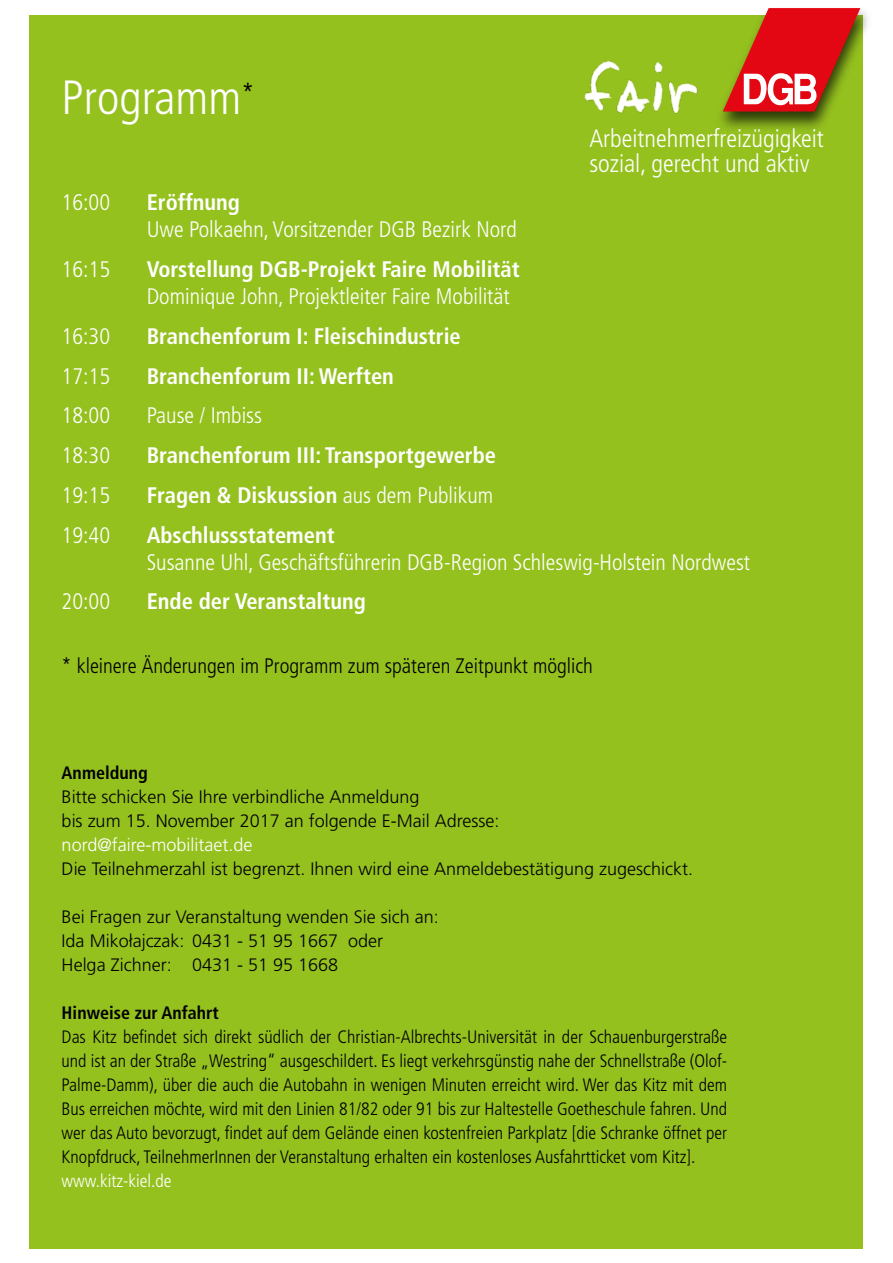
<style>
.page{position:relative;width:893px;height:1263px;background:#fff}
.page>*{position:absolute;margin:0;border:0;box-sizing:border-box;transform-origin:0 0}
.t1{font:300 condensed 48px "Frutiger";color:#fff}
.t2{font:300 condensed 25.05px/25px "Frutiger";color:#fff}
.t3{font:700 condensed 22.5px "Frutiger";color:#fff}
.t4{font:300 condensed 22.5px "Frutiger";color:#fff}
.t5{font:300 condensed 21px "Frutiger";color:#000}
.t6{font:300 condensed 18px/24px "Frutiger";color:#000;text-align:justify}
.t7{font:300 18px/24px "Frutiger";color:#000}
.t8{font:700 condensed 18px "Frutiger";color:#000}
.t9{font:300 18px "Frutiger";color:#fff}
.t10{font:300 condensed 18px "Frutiger";color:#fff}
.s1{font-weight:300}
</style>
<div class="page">
<div style="left:30px;top:15px;width:833px;height:1233px;background:#95c11f"></div>
<img style="left:584px;top:61px;width:114px;height:53px">
<div style="left:715px;top:6px;width:158px;height:126px;background:#000;opacity:.7"></div>
<svg style="left:723px;top:8px;width:137px;height:104px"></svg>
<h1 class="t1" style="left:62px;top:70px;width:194px">Programm<sup>*</sup></h1>
<h2 class="t2" style="left:589px;top:126px;width:236px">Arbeitnehmerfreizügigkeit sozial, gerecht und aktiv</h2>
<p class="t4" style="left:62px;top:190px;width:50px">16:00</p>
<p class="t3" style="left:147px;top:189px;width:95px">Eröffnung</p>
<p class="t4" style="left:147px;top:217px;width:372px">Uwe Polkaehn, Vorsitzender DGB Bezirk Nord</p>
<p class="t4" style="left:62px;top:257px;width:50px">16:15</p>
<p class="t3" style="left:147px;top:256px;width:374px">Vorstellung DGB-Projekt Faire Mobilität</p>
<p class="t4" style="left:147px;top:284px;width:365px">Dominique John, Projektleiter Faire Mobilität</p>
<p class="t4" style="left:62px;top:323px;width:50px">16:30</p>
<p class="t3" style="left:147px;top:323px;width:316px">Branchenforum I: Fleischindustrie</p>
<p class="t4" style="left:62px;top:363px;width:50px">17:15</p>
<p class="t3" style="left:147px;top:362px;width:249px">Branchenforum II: Werften</p>
<p class="t4" style="left:62px;top:403px;width:50px">18:00</p>
<p class="t4" style="left:147px;top:403px;width:117px">Pause / Imbiss</p>
<p class="t4" style="left:62px;top:443px;width:50px">18:30</p>
<p class="t3" style="left:147px;top:442px;width:351px">Branchenforum III: Transportgewerbe</p>
<p class="t4" style="left:62px;top:482px;width:50px">19:15</p>
<p class="t3" style="left:147px;top:482px;width:348px">Fragen &amp; Diskussion <span class="s1">aus dem Publikum</span></p>
<p class="t4" style="left:62px;top:522px;width:50px">19:40</p>
<p class="t3" style="left:147px;top:521px;width:189px">Abschlussstatement</p>
<p class="t4" style="left:147px;top:549px;width:605px">Susanne Uhl, Geschäftsführerin DGB-Region Schleswig-Holstein Nordwest</p>
<p class="t4" style="left:62px;top:589px;width:50px">20:00</p>
<p class="t3" style="left:147px;top:588px;width:221px">Ende der Veranstaltung</p>
<p class="t5" style="left:62px;top:654px;width:533px">* kleinere Änderungen im Programm zum späteren Zeitpunkt möglich</p>
<p class="t8" style="left:62px;top:762px;width:88px">Anmeldung</p>
<p class="t7" style="left:62px;top:785px;width:439px">Bitte schicken Sie Ihre verbindliche Anmeldung<br>bis zum 15. November 2017 an folgende E-Mail Adresse:</p>
<p class="t9" style="left:62px;top:834px;width:192px">nord@faire-mobilitaet.de</p>
<p class="t7" style="left:62px;top:857px;width:633px">Die Teilnehmerzahl ist begrenzt. Ihnen wird eine Anmeldebestätigung zugeschickt.</p>
<p class="t7" style="left:62px;top:905px;width:379px">Bei Fragen zur Veranstaltung wenden Sie sich an:<br>Ida Mikołajczak: 0431 - 51 95 1667 oder<br>Helga Zichner: 0431 - 51 95 1668</p>
<p class="t8" style="left:62px;top:1002px;width:159px">Hinweise zur Anfahrt</p>
<p class="t6" style="left:62px;top:1025px;width:667px">Das Kitz befindet sich direkt südlich der Christian-Albrechts-Universität in der Schauenburgerstraße und ist an der Straße „Westring“ ausgeschildert. Es liegt verkehrsgünstig nahe der Schnellstraße (Olof-Palme-Damm), über die auch die Autobahn in wenigen Minuten erreicht wird. Wer das Kitz mit dem Bus erreichen möchte, wird mit den Linien 81/82 oder 91 bis zur Haltestelle Goetheschule fahren. Und wer das Auto bevorzugt, findet auf dem Gelände einen kostenfreien Parkplatz [die Schranke öffnet per Knopfdruck, TeilnehmerInnen der Veranstaltung erhalten ein kostenloses Ausfahrtticket vom Kitz].</p>
<p class="t10" style="left:62px;top:1170px;width:111px">www.kitz-kiel.de</p>
</div>
